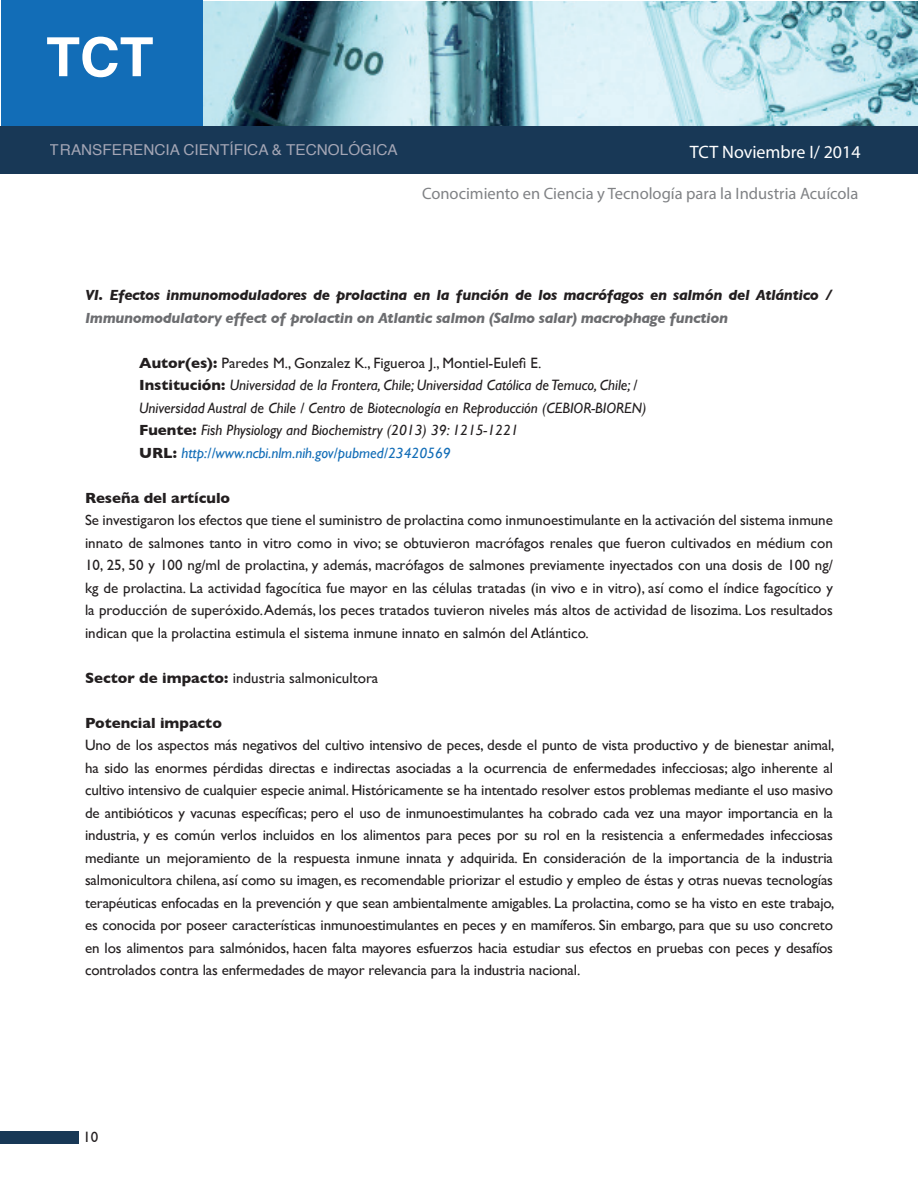
<style>
.page{position:relative;width:918px;height:1188px;background:#fff}
.page>*{position:absolute;margin:0;border:0;box-sizing:border-box;transform-origin:0 0}
.t1{font:700 54px "Helvetica";color:#fff}
.t2{font:18px "Myriad Pro";color:#fff}
.t3{font:16.5px "Myriad Pro";color:#808285}
.t4{font:15px/22.5px "Gill Sans";color:#231f20;text-align:justify}
.t5{font:italic 15px/22.5px "Gill Sans";color:#231f20}
.t6{font:italic 700 15px/22.5px "Gill Sans";letter-spacing:-.025em;color:#231f20}
.t7{font:15px "Helvetica";color:#a4a6b5}
.t8{font:700 15px "Gill Sans";color:#231f20}
.s1{font-style:normal}
.s2{color:#6c6d70}
.s3{font-weight:700;font-style:normal}
.s4{color:#126db7}
.s5{font-weight:700}
</style>
<div class="page">
<div style="left:0;top:1131px;width:79px;height:13px;background:#183856"></div>
<img style="left:203px;top:1px;width:715px;height:125px">
<div style="left:1px;top:0;width:202px;height:127px;background:#126db7"></div>
<div style="left:0;top:126px;width:918px;height:48px;background:#183856"></div>
<h1 class="t1" style="left:46px;top:14px;width:109px">TCT</h1>
<p class="t7" style="left:50px;top:138px;width:350px">TRANSFERENCIA CIENTÍFICA &amp; TECNOLÓGICA</p>
<p class="t2" style="left:690px;top:141px;width:172px">TCT Noviembre I/ 2014</p>
<p class="t3" style="left:422px;top:184px;width:438px">Conocimiento en Ciencia y Tecnología para la Industria Acuícola</p>
<p class="t6" style="left:85px;top:284px;width:750px">VI. Efectos inmunomoduladores de prolactina en la función de los macrófagos en salmón del Atlántico <span class="s1">/<br></span><span class="s2">Immunomodulatory effect of prolactin on Atlantic salmon (Salmo salar) macrophage function</span></p>
<p class="t5" style="left:139px;top:351px;width:509px"><span class="s3">Autor(es):</span> <span class="s1">Paredes M., Gonzalez K., Figueroa J., Montiel-Eulefi E.<br></span><span class="s3">Institución:</span> Universidad de la Frontera, Chile; Universidad Católica de Temuco, Chile; / Universidad Austral de Chile / Centro de Biotecnología en Reproducción (CEBIOR-BIOREN)<br><span class="s3">Fuente:</span> Fish Physiology and Biochemistry (2013) 39: 1215-1221<br><span class="s3">URL:</span> <span class="s4">http://www.ncbi.nlm.nih.gov/pubmed/23420569</span></p>
<p class="t8" style="left:85px;top:486px;width:147px">Reseña del artículo</p>
<p class="t4" style="left:85px;top:509px;width:749px">Se investigaron los efectos que tiene el suministro de prolactina como inmunoestimulante en la activación del sistema inmune innato de salmones tanto in vitro como in vivo; se obtuvieron macrófagos renales que fueron cultivados en médium con 10, 25, 50 y 100 ng/ml de prolactina, y además, macrófagos de salmones previamente inyectados con una dosis de 100 ng/ kg de prolactina. La actividad fagocítica fue mayor en las células tratadas (in vivo e in vitro), así como el índice fagocítico y la producción de superóxido. Además, los peces tratados tuvieron niveles más altos de actividad de lisozima. Los resultados indican que la prolactina estimula el sistema inmune innato en salmón del Atlántico.</p>
<p class="t4" style="left:85px;top:666px;width:295px"><span class="s5">Sector de impacto:</span> industria salmonicultora</p>
<p class="t8" style="left:85px;top:711px;width:138px">Potencial impacto</p>
<p class="t4" style="left:85px;top:734px;width:751px">Uno de los aspectos más negativos del cultivo intensivo de peces, desde el punto de vista productivo y de bienestar animal, ha sido las enormes pérdidas directas e indirectas asociadas a la ocurrencia de enfermedades infecciosas; algo inherente al cultivo intensivo de cualquier especie animal. Históricamente se ha intentado resolver estos problemas mediante el uso masivo de antibióticos y vacunas específicas; pero el uso de inmunoestimulantes ha cobrado cada vez una mayor importancia en la industria, y es común verlos incluidos en los alimentos para peces por su rol en la resistencia a enfermedades infecciosas mediante un mejoramiento de la respuesta inmune innata y adquirida. En consideración de la importancia de la industria salmonicultora chilena, así como su imagen, es recomendable priorizar el estudio y empleo de éstas y otras nuevas tecnologías terapéuticas enfocadas en la prevención y que sean ambientalmente amigables. La prolactina, como se ha visto en este trabajo, es conocida por poseer características inmunoestimulantes en peces y en mamíferos. Sin embargo, para que su uso concreto en los alimentos para salmónidos, hacen falta mayores esfuerzos hacia estudiar sus efectos en pruebas con peces y desafíos controlados contra las enfermedades de mayor relevancia para la industria nacional.</p>
<p class="t4" style="left:83px;top:1125px;width:16px">10</p>
</div>
